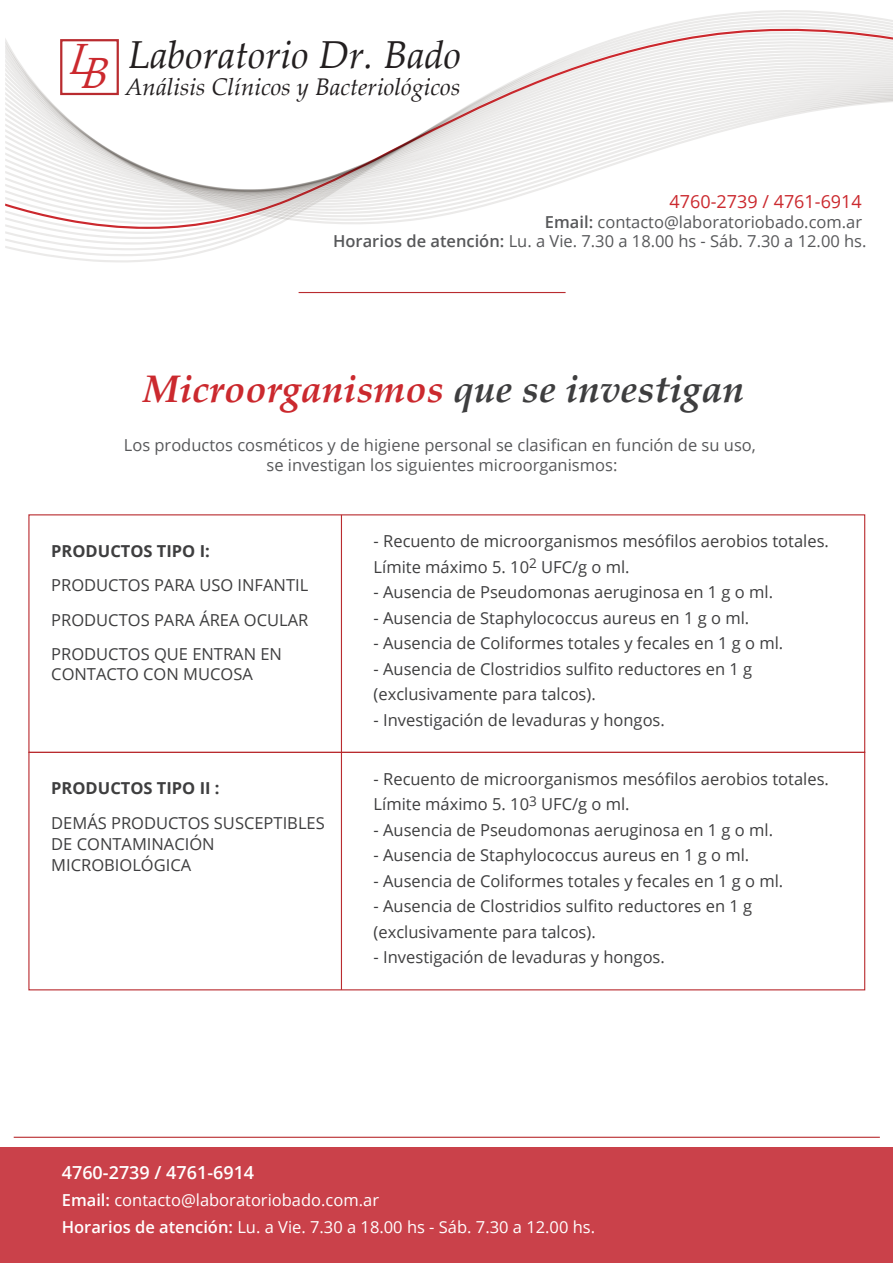
<style>
.page{position:relative;width:893px;height:1263px;background:#fff}
.page>*{position:absolute;margin:0;border:0;box-sizing:border-box;transform-origin:0 0}
.t1{font:italic 43.8px "Palatino Linotype";color:#cb292e}
.t2{font:italic 39px "Palatino Linotype";color:#231f20}
.t3{font:italic 700 38.4px "Palatino Linotype";color:#cb292e}
.t4{font:italic 24.15px "Palatino Linotype";color:#231f20}
.t5{font:18px "Open Sans";color:#cb292e}
.t6{font:600 18px "Open Sans";color:#fff}
.t7{font:16.5px/25.5px "Open Sans";color:#3e3e3f}
.t8{font:16.5px/19.8px "Open Sans";color:#57585a;text-align:right}
.t9{font:16.5px/27px "Open Sans";color:#fff}
.t10{font:700 16.5px "Open Sans";color:#3e3e3f}
.s1{font-weight:600}
.s2{color:#3e3e3f}
</style>
<div class="page">
<div style="left:0;top:1147px;width:893px;height:116px;background:#ca414a"></div>
<svg style="left:5px;top:10px;width:888px;height:252px"></svg>
<hr style="left:14px;top:1137px;width:866px;height:1px;background:#b92b2f">
<hr style="left:299px;top:292px;width:267px;height:1px;background:#b92b2f">
<hr style="left:341px;top:515px;width:1px;height:237px;background:#b92b2f">
<div style="left:28px;top:752px;width:837px;height:238px;border:1px solid #b92b2f"></div>
<hr style="left:341px;top:752px;width:1px;height:238px;background:#b92b2f">
<h1 class="t1" style="left:69px;top:35px;width:48px">LB</h1>
<h2 class="t2" style="left:128px;top:27px;width:334px">Laboratorio Dr. Bado</h2>
<h3 class="t4" style="left:125px;top:69px;width:337px">Análisis Clínicos y Bacteriológicos</h3>
<p class="t5" style="left:670px;top:189px;width:194px">4760-2739 / 4761-6914</p>
<p class="t8" style="left:333px;top:211px;width:535px"><span class="s1">Email:</span> contacto@laboratoriobado.com.ar<br><span class="s1">Horarios de atención:</span> Lu. a Vie. 7.30 a 18.00 hs - Sáb. 7.30 a 12.00 hs.</p>
<h3 class="t3" style="left:143px;top:362px;width:602px">Microorganismos <span class="s2">que se investigan</span></h3>
<p class="t8" style="left:124px;top:435px;width:634px;text-align:center">Los productos cosméticos y de higiene personal se clasifican en función de su uso, se investigan los siguientes microorganismos:</p>
<p class="t10" style="left:51px;top:539px;width:160px">PRODUCTOS TIPO I:</p>
<p class="t7" style="left:51px;top:568px;width:259px;line-height:34.5px;text-align:justify">PRODUCTOS PARA USO INFANTIL PRODUCTOS PARA ÁREA OCULAR PRODUCTOS QUE ENTRAN EN</p>
<p class="t7" style="left:51px;top:661px;width:203px">CONTACTO CON MUCOSA</p>
<p class="t10" style="left:51px;top:777px;width:170px">PRODUCTOS TIPO II :</p>
<p class="t7" style="left:51px;top:812px;width:275px;line-height:21px">DEMÁS PRODUCTOS SUSCEPTIBLES<br>DE CONTAMINACIÓN<br>MICROBIOLÓGICA</p>
<p class="t7" style="left:374px;top:528px;width:457px">- Recuento de microorganismos mesófilos aerobios totales.<br>Límite máximo 5. 10<sup>2</sup> UFC/g o ml.</p>
<p class="t7" style="left:374px;top:579px;width:401px">- Ausencia de Pseudomonas aeruginosa en 1 g o ml.</p>
<p class="t7" style="left:374px;top:604px;width:377px">- Ausencia de Staphylococcus aureus en 1 g o ml.</p>
<p class="t7" style="left:374px;top:630px;width:411px">- Ausencia de Coliformes totales y fecales en 1 g o ml.</p>
<p class="t7" style="left:374px;top:655px;width:380px">- Ausencia de Clostridios sulfito reductores en 1 g (exclusivamente para talcos).</p>
<p class="t7" style="left:374px;top:706px;width:293px">- Investigación de levaduras y hongos.</p>
<p class="t7" style="left:374px;top:765px;width:457px">- Recuento de microorganismos mesófilos aerobios totales.<br>Límite máximo 5. 10<sup>3</sup> UFC/g o ml.</p>
<p class="t7" style="left:374px;top:816px;width:401px">- Ausencia de Pseudomonas aeruginosa en 1 g o ml.</p>
<p class="t7" style="left:374px;top:842px;width:377px">- Ausencia de Staphylococcus aureus en 1 g o ml.</p>
<p class="t7" style="left:374px;top:867px;width:411px">- Ausencia de Coliformes totales y fecales en 1 g o ml.</p>
<p class="t7" style="left:374px;top:893px;width:380px">- Ausencia de Clostridios sulfito reductores en 1 g (exclusivamente para talcos).</p>
<p class="t7" style="left:374px;top:944px;width:293px">- Investigación de levaduras y hongos.</p>
<p class="t6" style="left:62px;top:1160px;width:194px">4760-2739 / 4761-6914</p>
<p class="t9" style="left:62px;top:1186px;width:535px"><span class="s1">Email:</span> contacto@laboratoriobado.com.ar<br><span class="s1">Horarios de atención:</span> Lu. a Vie. 7.30 a 18.00 hs - Sáb. 7.30 a 12.00 hs.</p>
</div>
